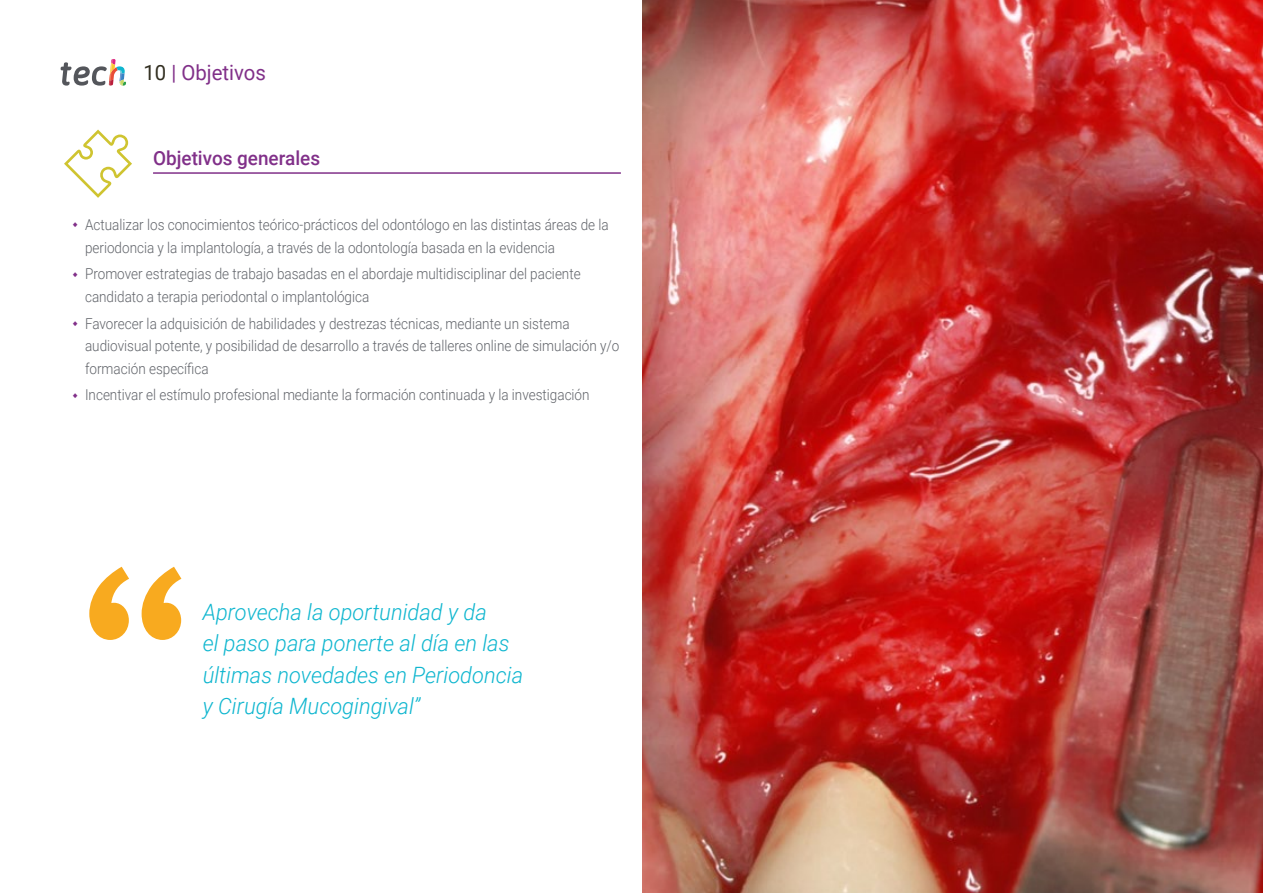
<style>
.page{position:relative;width:1263px;height:893px;background:#fff}
.page>*{position:absolute;margin:0;border:0;box-sizing:border-box;transform-origin:0 0}
.t1{font:italic 300 22.5px/31.5px "Roboto";color:#0fb6cf}
.t2{font:21px "Roboto";color:#813089}
.t3{font:500 19.5px "Roboto";color:#813089}
.t4{font:300 15px/22.5px "Roboto";color:#61646a;scale:.9 1}
.s1{color:#312e20}
</style>
<div class="page">
<hr style="left:153px;top:173px;width:468px;height:1px;background:#813089">
<svg style="left:64px;top:130px;width:68px;height:68px"></svg>
<img style="left:642px;top:0;width:621px;height:893px">
<svg style="left:61px;top:59px;width:65px;height:27px"></svg>
<svg style="left:89px;top:567px;width:92px;height:73px"></svg>
<h2 class="t2" style="left:144px;top:57px;width:124px"><span class="s1">10</span> | Objetivos</h2>
<h3 class="t3" style="left:153px;top:144px;width:169px">Objetivos generales</h3>
<p class="t4" style="left:85px;top:213px;width:583px">Actualizar los conocimientos teórico-prácticos del odontólogo en las distintas áreas de la periodoncia y la implantología, a través de la odontología basada en la evidencia</p>
<p class="t4" style="left:85px;top:262px;width:552px">Promover estrategias de trabajo basadas en el abordaje multidisciplinar del paciente candidato a terapia periodontal o implantológica</p>
<p class="t4" style="left:85px;top:311px;width:595px">Favorecer la adquisición de habilidades y destrezas técnicas, mediante un sistema audiovisual potente, y posibilidad de desarrollo a través de talleres online de simulación y/o formación específica</p>
<p class="t4" style="left:85px;top:383px;width:562px">Incentivar el estímulo profesional mediante la formación continuada y la investigación</p>
<h1 class="t1" style="left:203px;top:595px;width:322px">Aprovecha la oportunidad y da<br>el paso para ponerte al día en las últimas novedades en Periodoncia y Cirugía Mucogingival”</h1>
</div>
